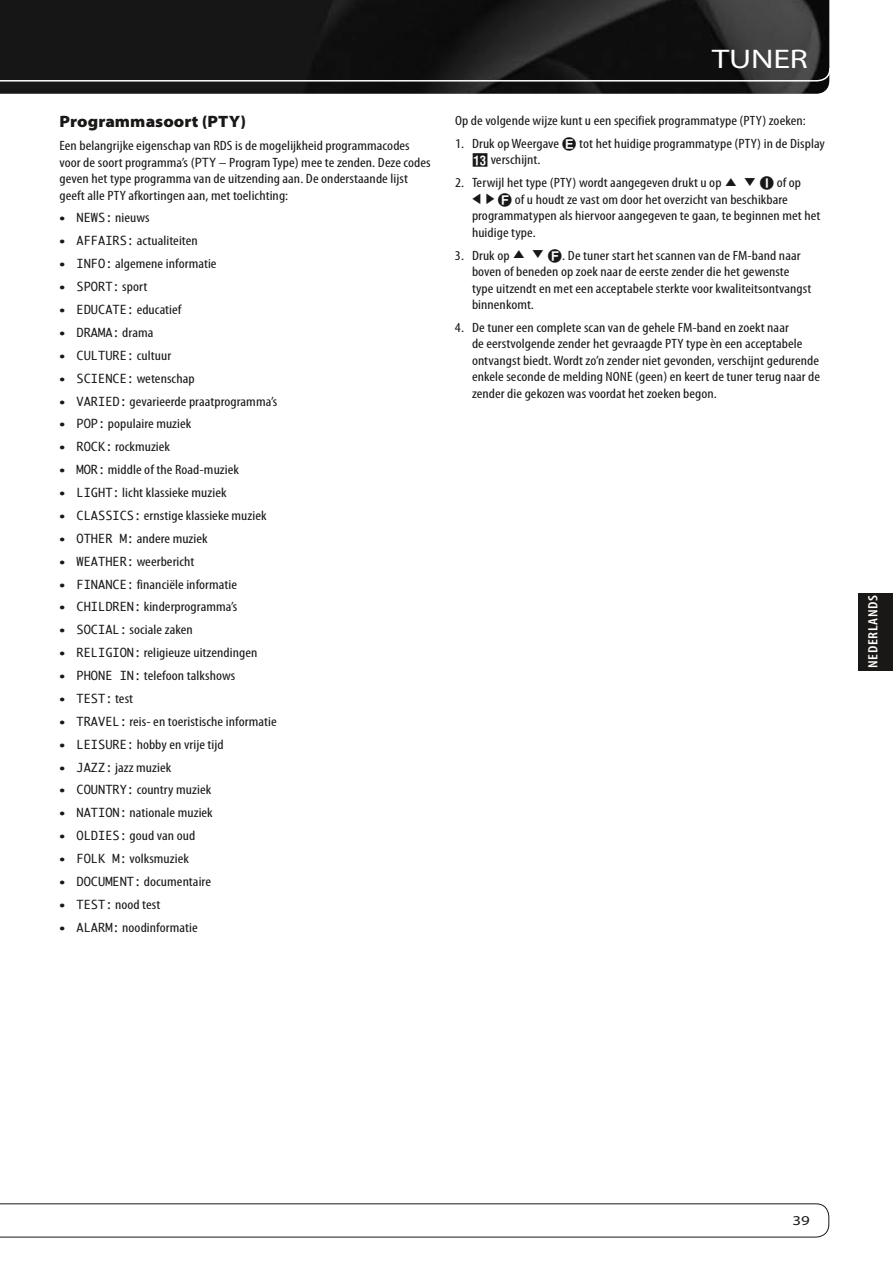
<style>
.page{position:relative;width:893px;height:1263px;background:#fff}
.page>*{position:absolute;margin:0;border:0;box-sizing:border-box;transform-origin:0 0}
.t1{font:semi-expanded 27px "Myriad Pro";color:#fff;scale:1.15 1}
.t2{font:900 semi-expanded 16.5px "Myriad Pro";color:#1a1817}
.t3{font:condensed 13.5px/16.5px "Myriad Pro";letter-spacing:.005em;color:#1a1817;scale:1.15 1}
.t4{font:600 condensed 13.5px "Myriad Pro";letter-spacing:.04em;color:#fff;scale:1.15 1}
.t5{font:semi-expanded 13.5px "Myriad Pro";color:#1a1817;scale:1.15 1}
.t6{font:12px "Monaco";color:#1a1817}
.s1{font-family:"Monaco";font-stretch:normal;font-size:12px}
.s2{font-weight:900;font-stretch:normal}
.s3{font-family:"Myriad Pro";font-weight:900;font-size:13.5px}
.s4{font-family:"Myriad Pro";font-stretch:condensed;font-size:13.5px}
.s5{font-family:"Harman Single Dot Char";font-stretch:normal}
.s6{font-family:"Harman Quad Num";font-stretch:normal}
.s7{font-family:"Harman Player Controls";font-stretch:normal;font-size:10.5px}
</style>
<div class="page">
<svg style="left:0;top:0;width:830px;height:94px;background:#1e1e1e"></svg>
<svg style="left:0;top:1203px;width:830px;height:35px"></svg>
<div style="left:859px;top:592px;width:34px;height:78px;background:#1a1817"></div>
<p class="t2" style="left:60px;top:112px;width:160px">Programmasoort (PTY</p>
<p class="t2" style="left:240px;top:112px;width:7px">)</p>
<p class="t3" style="left:60px;top:138px;width:324px">Een belangrijke eigenschap van RDS is de mogelijkheid programmacodes voor de soort programma’s (<span class="s1">PTY</span> – Program Type) mee te zenden. Deze codes geven het type programma van de uitzending aan. De onderstaande lijst geeft alle PTY afkortingen aan, met toelichting:</p>
<p class="t3" style="left:60px;top:210px;width:80px"><span class="s2">•</span> <span class="s1">NEWS:</span> nieuws</p>
<p class="t3" style="left:60px;top:233px;width:122px"><span class="s2">•</span> <span class="s1">AFFAIRS:</span> actualiteiten</p>
<p class="t3" style="left:60px;top:256px;width:138px"><span class="s2">•</span> <span class="s1">INFO:</span> algemene informatie</p>
<p class="t6" style="left:60px;top:276px;width:89px"><span class="s3">•</span> SPORT: <span class="s4">sport</span></p>
<p class="t3" style="left:60px;top:302px;width:108px"><span class="s2">•</span> <span class="s1">EDUCATE:</span> educatief</p>
<p class="t6" style="left:60px;top:322px;width:95px"><span class="s3">•</span> DRAMA: <span class="s4">drama</span></p>
<p class="t6" style="left:60px;top:345px;width:113px"><span class="s3">•</span> CULTURE: <span class="s4">cultuur</span></p>
<p class="t3" style="left:60px;top:370px;width:119px"><span class="s2">•</span> <span class="s1">SCIENCE:</span> wetenschap</p>
<p class="t3" style="left:60px;top:393px;width:191px"><span class="s2">•</span> <span class="s1">VARIED:</span> gevarieerde praatprogramma’s</p>
<p class="t3" style="left:60px;top:416px;width:116px"><span class="s2">•</span> <span class="s1">POP:</span> populaire muziek</p>
<p class="t3" style="left:60px;top:439px;width:98px"><span class="s2">•</span> <span class="s1">ROCK:</span> rockmuziek</p>
<p class="t3" style="left:60px;top:462px;width:158px"><span class="s2">•</span> <span class="s1">MOR:</span> middle of the Road-muziek</p>
<p class="t3" style="left:60px;top:485px;width:147px"><span class="s2">•</span> <span class="s1">LIGHT:</span> licht klassieke muziek</p>
<p class="t3" style="left:60px;top:507px;width:182px"><span class="s2">•</span> <span class="s1">CLASSICS:</span> ernstige klassieke muziek</p>
<p class="t3" style="left:60px;top:530px;width:130px"><span class="s2">•</span> <span class="s1">OTHER M:</span> andere muziek</p>
<p class="t3" style="left:60px;top:553px;width:119px"><span class="s2">•</span> <span class="s1">WEATHER:</span> weerbericht</p>
<p class="t3" style="left:60px;top:576px;width:156px"><span class="s2">•</span> <span class="s1">FINANCE:</span> financiële informatie</p>
<p class="t3" style="left:60px;top:599px;width:156px"><span class="s2">•</span> <span class="s1">CHILDREN:</span> kinderprogramma’s</p>
<p class="t3" style="left:60px;top:622px;width:117px"><span class="s2">•</span> <span class="s1">SOCIAL:</span> sociale zaken</p>
<p class="t3" style="left:60px;top:645px;width:173px"><span class="s2">•</span> <span class="s1">RELIGION:</span> religieuze uitzendingen</p>
<p class="t3" style="left:60px;top:668px;width:154px"><span class="s2">•</span> <span class="s1">PHONE IN:</span> telefoon talkshows</p>
<p class="t6" style="left:60px;top:688px;width:75px"><span class="s3">•</span> TEST: <span class="s4">test</span></p>
<p class="t3" style="left:60px;top:713px;width:190px"><span class="s2">•</span> <span class="s1">TRAVEL:</span> reis- en toeristische informatie</p>
<p class="t3" style="left:60px;top:736px;width:144px"><span class="s2">•</span> <span class="s1">LEISURE:</span> hobby en vrije tijd</p>
<p class="t3" style="left:60px;top:759px;width:99px"><span class="s2">•</span> <span class="s1">JAZZ:</span> jazz muziek</p>
<p class="t3" style="left:60px;top:782px;width:133px"><span class="s2">•</span> <span class="s1">COUNTRY:</span> country muziek</p>
<p class="t3" style="left:60px;top:805px;width:135px"><span class="s2">•</span> <span class="s1">NATION:</span> nationale muziek</p>
<p class="t3" style="left:60px;top:828px;width:119px"><span class="s2">•</span> <span class="s1">OLDIES:</span> goud van oud</p>
<p class="t3" style="left:60px;top:851px;width:114px"><span class="s2">•</span> <span class="s1">FOLK M:</span> volksmuziek</p>
<p class="t3" style="left:60px;top:873px;width:133px"><span class="s2">•</span> <span class="s1">DOCUMENT:</span> documentaire</p>
<p class="t3" style="left:60px;top:896px;width:89px"><span class="s2">•</span> <span class="s1">TEST:</span> nood test</p>
<p class="t3" style="left:60px;top:919px;width:122px"><span class="s2">•</span> <span class="s1">ALARM:</span> noodinformatie</p>
<h1 class="t1" style="left:712px;top:44px;width:82px">TUNER</h1>
<p class="t3" style="left:455px;top:112px;width:307px">Op de volgende wijze kunt u een specifiek programmatype (PTY) zoeken:</p>
<p class="t3" style="left:472px;top:135px;width:308px;text-indent:-17px">1. Druk op Weergave <span class="s5">E</span> tot het huidige programmatype (PTY) in de Display<br><span class="s6">C</span> verschijnt.</p>
<p class="t3" style="left:472px;top:175px;width:304px;text-indent:-17px">2. Terwijl het type (PTY) wordt aangegeven drukt u op <span class="s7">K L</span> <span class="s5">I</span> of op<br><span class="s7">M N</span> <span class="s5">F</span> of u houdt ze vast om door het overzicht van beschikbare programmatypen als hiervoor aangegeven te gaan, te beginnen met het huidige type.</p>
<p class="t3" style="left:472px;top:247px;width:297px;text-indent:-17px">3. Druk op <span class="s7">K L</span> <span class="s5">F</span>. De tuner start het scannen van de FM-band naar boven of beneden op zoek naar de eerste zender die het gewenste type uitzendt en met een acceptabele sterkte voor kwaliteitsontvangst binnenkomt.</p>
<p class="t3" style="left:472px;top:319px;width:304px;text-indent:-17px">4. De tuner een complete scan van de gehele FM-band en zoekt naar<br>de eerstvolgende zender het gevraagde PTY type èn een acceptabele ontvangst biedt. Wordt zo’n zender niet gevonden, verschijnt gedurende enkele seconde de melding NONE (geen) en keert de tuner terug naar de zender die gekozen was voordat het zoeken begon.</p>
<p class="t4" style="left:866px;top:668px;width:65px;rotate:-90deg">NEDERLANDS</p>
<p class="t5" style="left:792px;top:1213px;width:17px">39</p>
</div>
